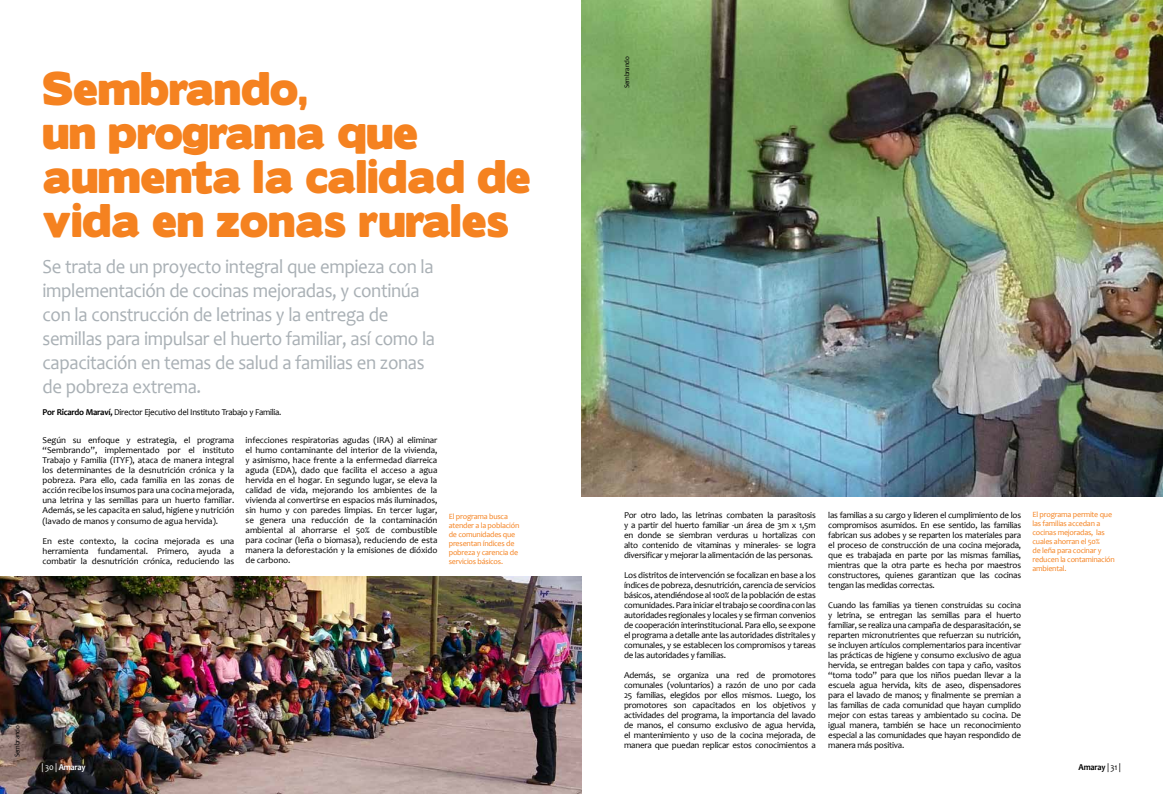
<style>
.page{position:relative;width:1163px;height:794px;background:#fff}
.page>*{position:absolute;margin:0;border:0;box-sizing:border-box;transform-origin:0 0}
.t1{font:42px/43.7px "Boris Black Bloxx";color:#f58220}
.t2{font:20px/24px "Candara";letter-spacing:-.02em;color:#a9b0b5;scale:.94 1}
.t3{font:9px/10px "Candara";letter-spacing:-.025em;color:#000;text-align:justify}
.t4{font:700 9px "Candara";letter-spacing:-.02em;color:#fff;scale:.93 1}
.t5{font:700 9px "Candara";letter-spacing:-.02em;color:#000;scale:.93 1}
.t6{font:8px/9px "Candara";letter-spacing:-.025em;color:#f58220}
.t7{font:7px "Candara";letter-spacing:-.03em;color:#000}
.s1{font-weight:700}
.s2{font-weight:400}
</style>
<div class="page">
<img style="left:0;top:576px;width:581px;height:218px">
<img style="left:581px;top:0;width:581px;height:496px">
<p class="t7" style="left:13px;top:757px;width:33px;rotate:-90deg">Sembrando</p>
<h1 class="t1" style="left:43px;top:68px;width:489px">Sembrando,<br>un programa que aumenta la calidad de vida en zonas rurales</h1>
<p class="t2" style="left:43px;top:255px;width:419px">Se trata de un proyecto integral que empieza con la implementación de cocinas mejoradas, y continúa con la construcción de letrinas y la entrega de semillas para impulsar el huerto familiar, así como la capacitación en temas de salud a familias en zonas de pobreza extrema.</p>
<p class="t3" style="left:43px;top:435px;width:193px">Según su enfoque y estrategia, el programa “Sembrando”, implementado por el instituto Trabajo y Familia (ITYF), ataca de manera integral los determinantes de la desnutrición crónica y la pobreza. Para ello, cada familia en las zonas de acción recibe los insumos para una cocina mejorada, una letrina y las semillas para un huerto familiar.<br>Además, se les capacita en salud, higiene y nutrición (lavado de manos y consumo de agua hervida).</p>
<p class="t3" style="left:43px;top:535px;width:193px">En este contexto, la cocina mejorada es una herramienta fundamental. Primero, ayuda a combatir la desnutrición crónica, reduciendo las</p>
<p class="t3" style="left:43px;top:407px;width:240px"><span class="s1">Por Ricardo Maraví,</span> Director Ejecutivo del Instituto Trabajo y Familia.</p>
<p class="t3" style="left:245px;top:435px;width:193px">infecciones respiratorias agudas (IRA) al eliminar el humo contaminante del interior de la vivienda, y asimismo, hace frente a la enfermedad diarreica aguda (EDA), dado que facilita el acceso a agua hervida en el hogar. En segundo lugar, se eleva la calidad de vida, mejorando los ambientes de la vivienda al convertirse en espacios más iluminados, sin humo y con paredes limpias. En tercer lugar, se genera una reducción de la contaminación ambiental al ahorrarse el 50% de combustible para cocinar (leña o biomasa), reduciendo de esta manera la deforestación y la emisiones de dióxido de carbono.</p>
<p class="t6" style="left:448px;top:511px;width:72px">El programa busca atender a la población de comunidades que presentan índices de pobreza y carencia de servicios básicos.</p>
<p class="t7" style="left:622px;top:88px;width:33px;rotate:-90deg">Sembrando</p>
<p class="t3" style="left:624px;top:510px;width:193px">Por otro lado, las letrinas combaten la parasitosis y a partir del huerto familiar -un área de 3m x 1,5m en donde se siembran verduras u hortalizas con alto contenido de vitaminas y minerales- se logra diversificar y mejorar la alimentación de las personas.</p>
<p class="t3" style="left:624px;top:570px;width:193px">Los distritos de intervención se focalizan en base a los índices de pobreza, desnutrición, carencia de servicios básicos, atendiéndose al 100% de la población de estas comunidades. Para iniciar el trabajo se coordina con las autoridades regionales y locales y se firman convenios de cooperación interinstitucional. Para ello, se expone el programa a detalle ante las autoridades distritales y comunales, y se establecen los compromisos y tareas de las autoridades y familias.</p>
<p class="t3" style="left:624px;top:670px;width:193px">Además, se organiza una red de promotores comunales (voluntarios) a razón de uno por cada 25 familias, elegidos por ellos mismos. Luego, los promotores son capacitados en los objetivos y actividades del programa, la importancia del lavado de manos, el consumo exclusivo de agua hervida, el mantenimiento y uso de la cocina mejorada, de manera que puedan replicar estos conocimientos a</p>
<p class="t3" style="left:828px;top:510px;width:194px">las familias a su cargo y lideren el cumplimiento de los compromisos asumidos. En ese sentido, las familias fabrican sus adobes y se reparten los materiales para el proceso de construcción de una cocina mejorada, que es trabajada en parte por las mismas familias, mientras que la otra parte es hecha por maestros constructores, quienes garantizan que las cocinas tengan las medidas correctas.</p>
<p class="t3" style="left:828px;top:600px;width:194px">Cuando las familias ya tienen construidas su cocina y letrina, se entregan las semillas para el huerto familiar, se realiza una campaña de desparasitación, se reparten micronutrientes que refuerzan su nutrición, se incluyen artículos complementarios para incentivar las prácticas de higiene y consumo exclusivo de agua hervida, se entregan baldes con tapa y caño, vasitos “toma todo” para que los niños puedan llevar a la escuela agua hervida, kits de aseo, dispensadores para el lavado de manos; y finalmente se premian a las familias de cada comunidad que hayan cumplido mejor con estas tareas y ambientado su cocina. De igual manera, también se hace un reconocimiento especial a las comunidades que hayan respondido de manera más positiva.</p>
<p class="t6" style="left:1032px;top:510px;width:84px">El programa permite que las familias accedan a cocinas mejoradas, las cuales ahorran el 50%<br>de leña para cocinar y reducen la contaminación ambiental.</p>
<p class="t4" style="left:42px;top:761px;width:49px"><span class="s2">| 30 |</span> Amaray</p>
<p class="t5" style="left:1078px;top:761px;width:47px">Amaray <span class="s2">| 31 |</span></p>
</div>
